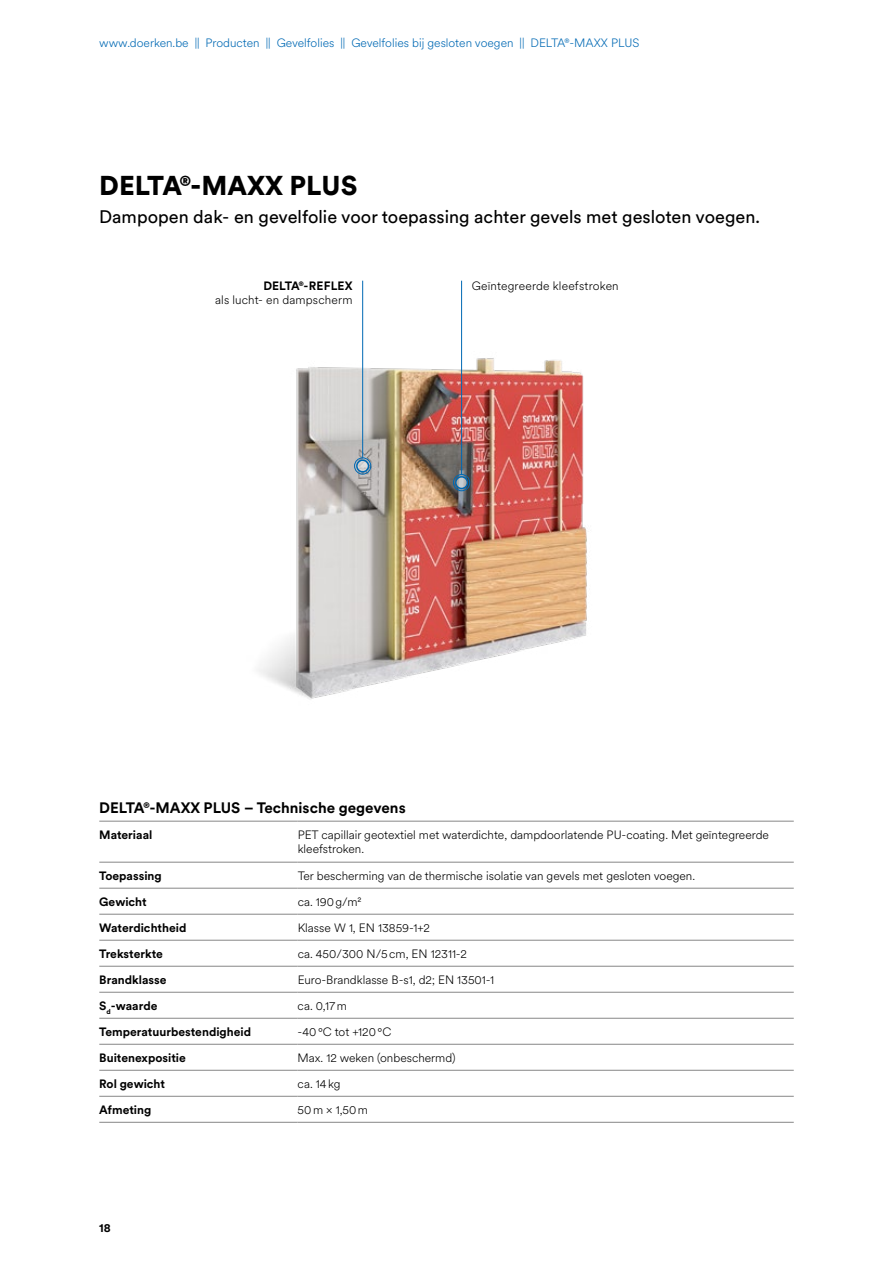
<style>
.page{position:relative;width:893px;height:1263px;background:#fff}
.page>*{position:absolute;margin:0;border:0;box-sizing:border-box;transform-origin:0 0}
.t1{font:900 27px "Circular XX";color:#000}
.t2{font:18px "Circular XX";color:#000}
.t3{font:700 15px "Circular XX";color:#000}
.t4{font:300 12px/14.4px "Circular XX";color:#000}
.t5{font:700 12px "Circular XX";color:#000}
.t6{font:300 12px "Circular XX";color:#0069b4}
</style>
<div class="page">
<img style="left:258px;top:325px;width:329px;height:374px">
<hr style="left:99px;top:821px;width:199px;height:1px;background:#878787">
<hr style="left:298px;top:821px;width:496px;height:1px;background:#878787">
<hr style="left:99px;top:862px;width:199px;height:1px;background:#878787">
<hr style="left:298px;top:862px;width:496px;height:1px;background:#878787">
<hr style="left:99px;top:888px;width:199px;height:1px;background:#878787">
<hr style="left:298px;top:888px;width:496px;height:1px;background:#878787">
<hr style="left:99px;top:914px;width:199px;height:1px;background:#878787">
<hr style="left:298px;top:914px;width:496px;height:1px;background:#878787">
<hr style="left:99px;top:940px;width:199px;height:1px;background:#878787">
<hr style="left:298px;top:940px;width:496px;height:1px;background:#878787">
<hr style="left:99px;top:966px;width:199px;height:1px;background:#878787">
<hr style="left:298px;top:966px;width:496px;height:1px;background:#878787">
<hr style="left:99px;top:992px;width:199px;height:1px;background:#878787">
<hr style="left:298px;top:992px;width:496px;height:1px;background:#878787">
<hr style="left:99px;top:1018px;width:199px;height:1px;background:#878787">
<hr style="left:298px;top:1018px;width:496px;height:1px;background:#878787">
<hr style="left:99px;top:1044px;width:199px;height:1px;background:#878787">
<hr style="left:298px;top:1044px;width:496px;height:1px;background:#878787">
<hr style="left:99px;top:1070px;width:199px;height:1px;background:#878787">
<hr style="left:298px;top:1070px;width:496px;height:1px;background:#878787">
<hr style="left:99px;top:1096px;width:199px;height:1px;background:#878787">
<hr style="left:298px;top:1096px;width:496px;height:1px;background:#878787">
<hr style="left:99px;top:1122px;width:199px;height:1px;background:#878787">
<hr style="left:298px;top:1122px;width:496px;height:1px;background:#878787">
<hr style="left:461px;top:281px;width:1px;height:194px;background:#0069b4">
<div style="left:453px;top:474px;width:17px;height:17px;border:1px solid #0069b4;border-radius:50%"></div>
<svg style="left:456px;top:477px;width:11px;height:11px"></svg>
<div style="left:455px;top:476px;width:13px;height:13px;border:2px solid #0069b4;border-radius:50%"></div>
<hr style="left:362px;top:281px;width:1px;height:177px;background:#0069b4">
<div style="left:354px;top:457px;width:17px;height:17px;border:1px solid #0069b4;border-radius:50%"></div>
<svg style="left:357px;top:460px;width:11px;height:12px"></svg>
<div style="left:356px;top:459px;width:13px;height:14px;border:2px solid #0069b4;border-radius:50%"></div>
<p class="t6" style="left:99px;top:35px;width:542px">www.doerken.be || Producten || Gevelfolies || Gevelfolies bij gesloten voegen || DELTA®-MAXX PLUS</p>
<h1 class="t1" style="left:99px;top:166px;width:260px">DELTA®-MAXX PLUS</h1>
<h2 class="t2" style="left:99px;top:205px;width:662px">Dampopen dak- en gevelfolie voor toepassing achter gevels met gesloten voegen.</h2>
<p class="t5" style="left:264px;top:277px;width:90px">DELTA®-REFLEX</p>
<p class="t4" style="left:472px;top:278px;width:148px">Geïntegreerde kleefstroken</p>
<p class="t4" style="left:215px;top:292px;width:139px">als lucht- en dampscherm</p>
<p class="t3" style="left:99px;top:797px;width:308px">DELTA®-MAXX PLUS – Technische gegevens</p>
<p class="t5" style="left:99px;top:826px;width:55px">Materiaal</p>
<p class="t4" style="left:298px;top:827px;width:473px">PET capillair geotextiel met waterdichte, dampdoorlatende PU-coating. Met geïntegreerde kleefstroken.</p>
<p class="t5" style="left:99px;top:867px;width:64px">Toepassing</p>
<p class="t4" style="left:298px;top:868px;width:399px">Ter bescherming van de thermische isolatie van gevels met gesloten voegen.</p>
<p class="t5" style="left:99px;top:893px;width:49px">Gewicht</p>
<p class="t4" style="left:298px;top:894px;width:65px">ca. 190g/m²</p>
<p class="t5" style="left:99px;top:919px;width:89px">Waterdichtheid</p>
<p class="t4" style="left:298px;top:920px;width:134px">Klasse W 1, EN 13859-1+2</p>
<p class="t5" style="left:99px;top:945px;width:65px">Treksterkte</p>
<p class="t4" style="left:298px;top:946px;width:171px">ca. 450/300 N/5cm, EN 12311-2</p>
<p class="t5" style="left:99px;top:971px;width:69px">Brandklasse</p>
<p class="t4" style="left:298px;top:972px;width:198px">Euro-Brandklasse B-s1, d2; EN 13501-1</p>
<p class="t5" style="left:99px;top:997px;width:60px">S<sub>d</sub>-waarde</p>
<p class="t4" style="left:298px;top:998px;width:51px">ca. 0,17m</p>
<p class="t5" style="left:99px;top:1023px;width:153px">Temperatuurbestendigheid</p>
<p class="t4" style="left:298px;top:1024px;width:95px">-40°C tot +120°C</p>
<p class="t5" style="left:99px;top:1049px;width:88px">Buitenexpositie</p>
<p class="t4" style="left:298px;top:1050px;width:160px">Max. 12 weken (onbeschermd)</p>
<p class="t5" style="left:99px;top:1075px;width:67px">Rol gewicht</p>
<p class="t4" style="left:298px;top:1076px;width:44px">ca. 14kg</p>
<p class="t5" style="left:99px;top:1101px;width:54px">Afmeting</p>
<p class="t4" style="left:298px;top:1102px;width:72px">50m × 1,50m</p>
<p class="t5" style="left:99px;top:1219px;width:13px">18</p>
</div>
